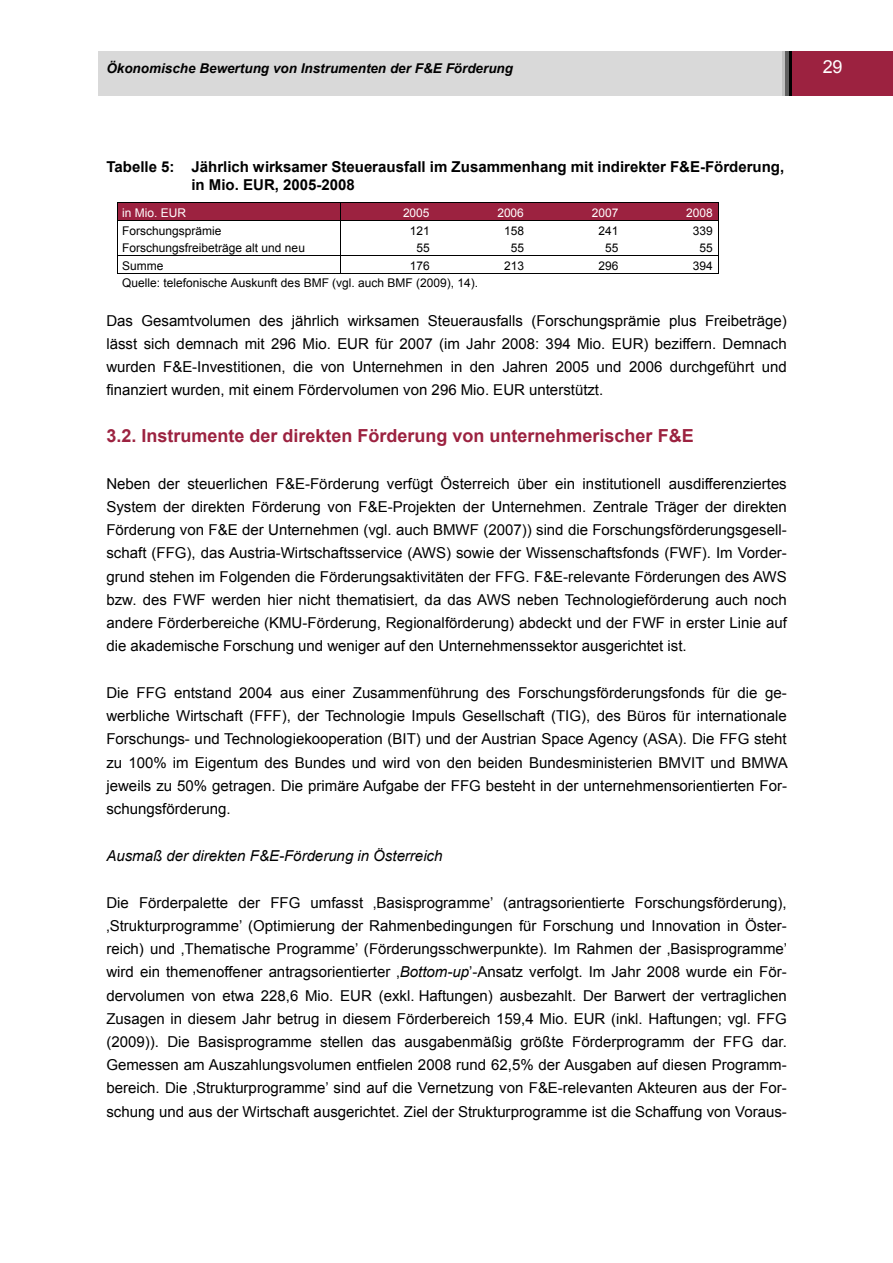
<style>
.page{position:relative;width:893px;height:1263px;background:#fff}
.page>*{position:absolute;margin:0;border:0;box-sizing:border-box;transform-origin:0 0}
.t1{font:700 18px "Arial";color:#9c2240}
.t2{font:18px "Arial";color:#fff}
.t3{font:15px/23.2px "Arial";color:#000;text-align:justify}
.t4{font:700 15px/18px "Arial";color:#000}
.t5{font:italic 15px "Arial";color:#000}
.t6{font:italic 700 13.5px "Arial";color:#000}
.t7{font:12px "Arial";color:#000}
.t8{font:12px "Arial";color:#fff}
.s1{font-style:italic}
</style>
<div class="page">
<div style="left:106px;top:51px;width:673px;height:44px;background:#d9d9d9"></div>
<div style="left:791px;top:51px;width:102px;height:44px;background:#9c2240"></div>
<hr style="left:789px;top:51px;width:2px;height:44px;background:#000">
<hr style="left:785px;top:51px;width:4px;height:44px;background:#606060">
<hr style="left:782px;top:51px;width:3px;height:44px;background:#c0c0c0">
<div style="left:117px;top:203px;width:223px;height:17px;background:#9c2240"></div>
<div style="left:340px;top:203px;width:95px;height:17px;background:#9c2240"></div>
<div style="left:435px;top:203px;width:94px;height:17px;background:#9c2240"></div>
<div style="left:529px;top:203px;width:95px;height:17px;background:#9c2240"></div>
<div style="left:624px;top:203px;width:94px;height:17px;background:#9c2240"></div>
<hr style="left:117px;top:202px;width:507px;height:1px;background:#000">
<hr style="left:624px;top:202px;width:94px;height:1px;background:#000">
<hr style="left:117px;top:220px;width:507px;height:1px;background:#000">
<hr style="left:624px;top:220px;width:94px;height:1px;background:#000">
<hr style="left:117px;top:255px;width:507px;height:1px;background:#000">
<hr style="left:624px;top:255px;width:94px;height:1px;background:#000">
<svg style="left:340px;top:203px;width:1px;height:70px"></svg>
<svg style="left:117px;top:203px;width:1px;height:70px"></svg>
<hr style="left:117px;top:273px;width:507px;height:1px;background:#000">
<hr style="left:624px;top:273px;width:94px;height:1px;background:#000">
<svg style="left:718px;top:202px;width:1px;height:72px"></svg>
<p class="t6" style="left:106px;top:60px;width:408px">Ökonomische Bewertung von Instrumenten der F&amp;E Förderung</p>
<p class="t2" style="left:823px;top:56px;width:21px">29</p>
<p class="t4" style="left:191px;top:158px;width:594px;text-indent:-85px">Tabelle 5: Jährlich wirksamer Steuerausfall im Zusammenhang mit indirekter F&amp;E-Förderung, in Mio. EUR, 2005-2008</p>
<p class="t8" style="left:122px;top:207px;width:65px">in Mio. EUR</p>
<p class="t8" style="left:403px;top:207px;width:28px">2005</p>
<p class="t8" style="left:497px;top:207px;width:28px">2006</p>
<p class="t8" style="left:592px;top:207px;width:28px">2007</p>
<p class="t8" style="left:686px;top:207px;width:28px">2008</p>
<p class="t7" style="left:122px;top:224px;width:101px">Forschungsprämie</p>
<p class="t7" style="left:410px;top:224px;width:21px">121</p>
<p class="t7" style="left:504px;top:224px;width:21px">158</p>
<p class="t7" style="left:598px;top:224px;width:21px">241</p>
<p class="t7" style="left:693px;top:224px;width:21px">339</p>
<p class="t7" style="left:122px;top:241px;width:184px">Forschungsfreibeträge alt und neu</p>
<p class="t7" style="left:416px;top:241px;width:15px">55</p>
<p class="t7" style="left:511px;top:241px;width:15px">55</p>
<p class="t7" style="left:605px;top:241px;width:15px">55</p>
<p class="t7" style="left:699px;top:241px;width:15px">55</p>
<p class="t7" style="left:122px;top:259px;width:43px">Summe</p>
<p class="t7" style="left:410px;top:259px;width:21px">176</p>
<p class="t7" style="left:504px;top:259px;width:21px">213</p>
<p class="t7" style="left:598px;top:259px;width:21px">296</p>
<p class="t7" style="left:693px;top:259px;width:21px">394</p>
<p class="t7" style="left:122px;top:277px;width:357px">Quelle: telefonische Auskunft des BMF (vgl. auch BMF (2009), 14).</p>
<p class="t3" style="left:106px;top:309px;width:682px">Das Gesamtvolumen des jährlich wirksamen Steuerausfalls (Forschungsprämie plus Freibeträge) lässt sich demnach mit 296 Mio. EUR für 2007 (im Jahr 2008: 394 Mio. EUR) beziffern. Demnach wurden F&amp;E-Investitionen, die von Unternehmen in den Jahren 2005 und 2006 durchgeführt und finanziert wurden, mit einem Fördervolumen von 296 Mio. EUR unterstützt.</p>
<p class="t1" style="left:106px;top:426px;width:589px">3.2. Instrumente der direkten Förderung von unternehmerischer F&amp;E</p>
<p class="t3" style="left:106px;top:472px;width:682px">Neben der steuerlichen F&amp;E-Förderung verfügt Österreich über ein institutionell ausdifferenziertes System der direkten Förderung von F&amp;E-Projekten der Unternehmen. Zentrale Träger der direkten Förderung von F&amp;E der Unternehmen (vgl. auch BMWF (2007)) sind die Forschungsförderungsgesell&shy;schaft (FFG), das Austria-Wirtschaftsservice (AWS) sowie der Wissenschaftsfonds (FWF). Im Vorder&shy;grund stehen im Folgenden die Förderungsaktivitäten der FFG. F&amp;E-relevante Förderungen des AWS bzw. des FWF werden hier nicht thematisiert, da das AWS neben Technologieförderung auch noch andere Förderbereiche (KMU-Förderung, Regionalförderung) abdeckt und der FWF in erster Linie auf die akademische Forschung und weniger auf den Unternehmenssektor ausgerichtet ist.</p>
<p class="t3" style="left:106px;top:681px;width:683px">Die FFG entstand 2004 aus einer Zusammenführung des Forschungsförderungsfonds für die ge&shy;werbliche Wirtschaft (FFF), der Technologie Impuls Gesellschaft (TIG), des Büros für internationale Forschungs- und Technologiekooperation (BIT) und der Austrian Space Agency (ASA). Die FFG steht zu 100% im Eigentum des Bundes und wird von den beiden Bundesministerien BMVIT und BMWA jeweils zu 50% getragen. Die primäre Aufgabe der FFG besteht in der unternehmensorientierten For&shy;schungsförderung.</p>
<p class="t5" style="left:106px;top:847px;width:338px">Ausmaß der direkten F&amp;E-Förderung in Österreich</p>
<p class="t3" style="left:106px;top:891px;width:682px">Die Förderpalette der FFG umfasst ‚Basisprogramme’ (antragsorientierte Forschungsförderung), ‚Strukturprogramme’ (Optimierung der Rahmenbedingungen für Forschung und Innovation in Öster&shy;reich) und ‚Thematische Programme’ (Förderungsschwerpunkte). Im Rahmen der ‚Basisprogramme’ wird ein themenoffener antragsorientierter ‚<span class="s1">Bottom-up</span>’-Ansatz verfolgt. Im Jahr 2008 wurde ein För&shy;dervolumen von etwa 228,6 Mio. EUR (exkl. Haftungen) ausbezahlt. Der Barwert der vertraglichen Zusagen in diesem Jahr betrug in diesem Förderbereich 159,4 Mio. EUR (inkl. Haftungen; vgl. FFG (2009)). Die Basisprogramme stellen das ausgabenmäßig größte Förderprogramm der FFG dar.<br>Gemessen am Auszahlungsvolumen entfielen 2008 rund 62,5% der Ausgaben auf diesen Programm&shy;bereich. Die ‚Strukturprogramme’ sind auf die Vernetzung von F&amp;E-relevanten Akteuren aus der For&shy;schung und aus der Wirtschaft ausgerichtet. Ziel der Strukturprogramme ist die Schaffung von Voraus-</p>
</div>
